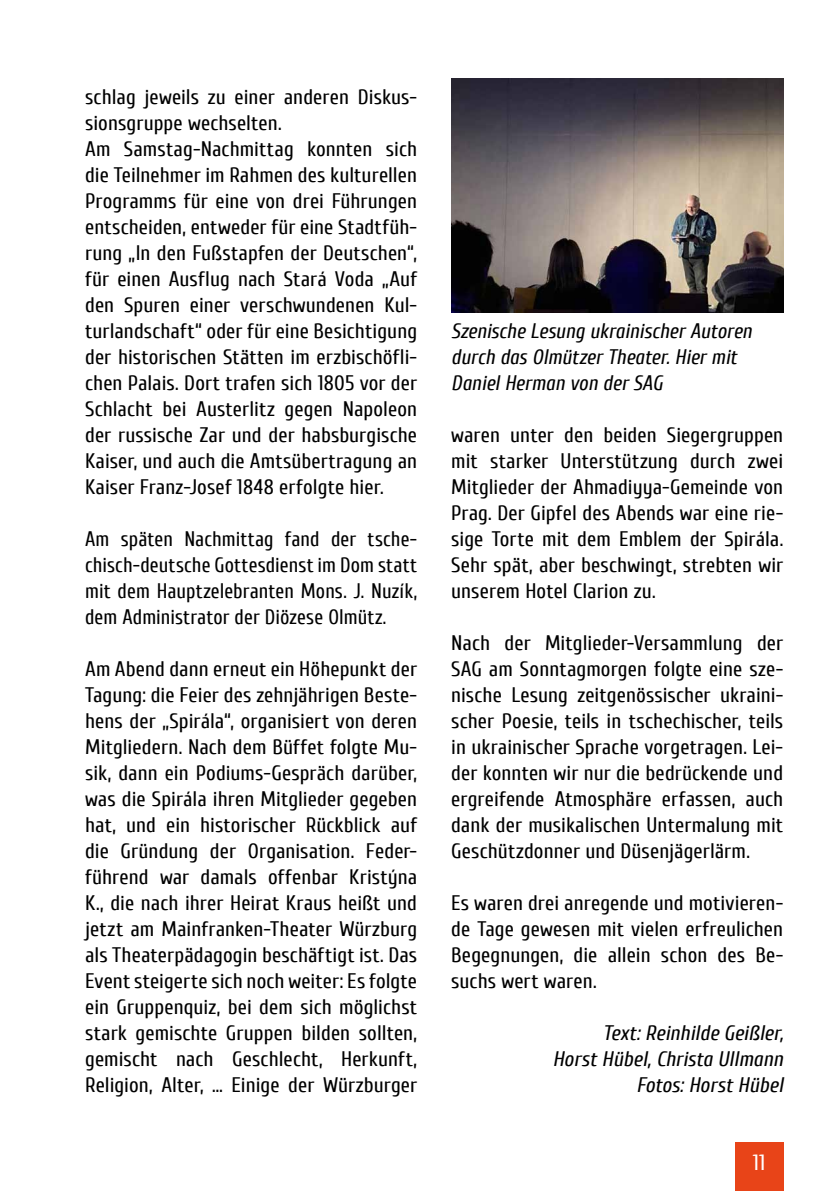
<style>
.page{position:relative;width:840px;height:1191px;background:#fff}
.page>*{position:absolute;margin:0;border:0;box-sizing:border-box;transform-origin:0 0}
.t1{font:22px "Cuprum";color:#fff}
.t2{font:21px/26px "Cuprum";letter-spacing:.005em;color:#000;text-align:justify}
.t3{font:italic 21px/26px "Cuprum";letter-spacing:.005em;color:#000;text-align:right}
.t4{font:21px/26px "Cuprum";letter-spacing:.005em;color:#000;text-align:justify;scale:.96 1}
</style>
<div class="page">
<div style="left:734px;top:1142px;width:48px;height:49px;background:#e84418"></div>
<img style="left:451px;top:78px;width:331px;height:234px">
<p class="t2" style="left:85px;top:84px;width:333px;text-align:left">schlag jeweils zu einer anderen Diskus&shy;sionsgruppe wechselten.<br>Am Samstag-Nachmittag konnten sich die Teilnehmer im Rahmen des kulturellen Programms für eine von drei Führungen entscheiden, entweder für eine Stadtfüh&shy;rung „In den Fußstapfen der Deutschen“, für einen Ausflug nach Stará Voda „Auf den Spuren einer verschwundenen Kul&shy;turlandschaft“ oder für eine Besichtigung der historischen Stätten im erzbischöfli&shy;chen Palais. Dort trafen sich 1805 vor der Schlacht bei Austerlitz gegen Napoleon der russische Zar und der habsburgische Kaiser, und auch die Amtsübertragung an Kaiser Franz-Josef 1848 erfolgte hier.</p>
<p class="t4" style="left:85px;top:526px;width:347px">Am späten Nachmittag fand der tsche&shy;chisch-deutsche Gottesdienst im Dom statt mit dem Hauptzelebranten Mons. J. Nuzík, dem Administrator der Diözese Olmütz.</p>
<p class="t2" style="left:85px;top:656px;width:333px">Am Abend dann erneut ein Höhepunkt der Tagung: die Feier des zehnjährigen Beste&shy;hens der „Spirála“, organisiert von deren Mitgliedern. Nach dem Büffet folgte Mu&shy;sik, dann ein Podiums-Gespräch darüber, was die Spirála ihren Mitglieder gegeben hat, und ein historischer Rückblick auf die Gründung der Organisation. Feder&shy;führend war damals offenbar Kristýna K., die nach ihrer Heirat Kraus heißt und jetzt am Mainfranken-Theater Würzburg als Theaterpädagogin beschäftigt ist. Das Event steigerte sich noch weiter: Es folgte ein Gruppenquiz, bei dem sich möglichst stark gemischte Gruppen bilden sollten, gemischt nach Geschlecht, Herkunft, Religion, Alter, … Einige der Würzburger</p>
<p class="t3" style="left:451px;top:318px;width:302px;text-align:left">Szenische Lesung ukrainischer Autoren durch das Olmützer Theater. Hier mit<br>Daniel Herman von der SAG</p>
<p class="t2" style="left:451px;top:422px;width:333px">waren unter den beiden Siegergruppen mit starker Unterstützung durch zwei Mitglieder der Ahmadiyya-Gemeinde von Prag. Der Gipfel des Abends war eine rie&shy;sige Torte mit dem Emblem der Spirála.<br>Sehr spät, aber beschwingt, strebten wir unserem Hotel Clarion zu.</p>
<p class="t2" style="left:451px;top:630px;width:333px">Nach der Mitglieder-Versammlung der SAG am Sonntagmorgen folgte eine sze&shy;nische Lesung zeitgenössischer ukraini&shy;scher Poesie, teils in tschechischer, teils in ukrainischer Sprache vorgetragen. Lei&shy;der konnten wir nur die bedrückende und ergreifende Atmosphäre erfassen, auch dank der musikalischen Untermalung mit Geschützdonner und Düsenjägerlärm.</p>
<p class="t2" style="left:451px;top:890px;width:333px">Es waren drei anregende und motivieren&shy;de Tage gewesen mit vielen erfreulichen Begegnungen, die allein schon des Be&shy;suchs wert waren.</p>
<p class="t3" style="left:552px;top:1020px;width:232px">Text: Reinhilde Geißler,<br>Horst Hübel, Christa Ullmann<br>Fotos: Horst Hübel</p>
<p class="t1" style="left:752px;top:1150px;width:14px">11</p>
</div>
